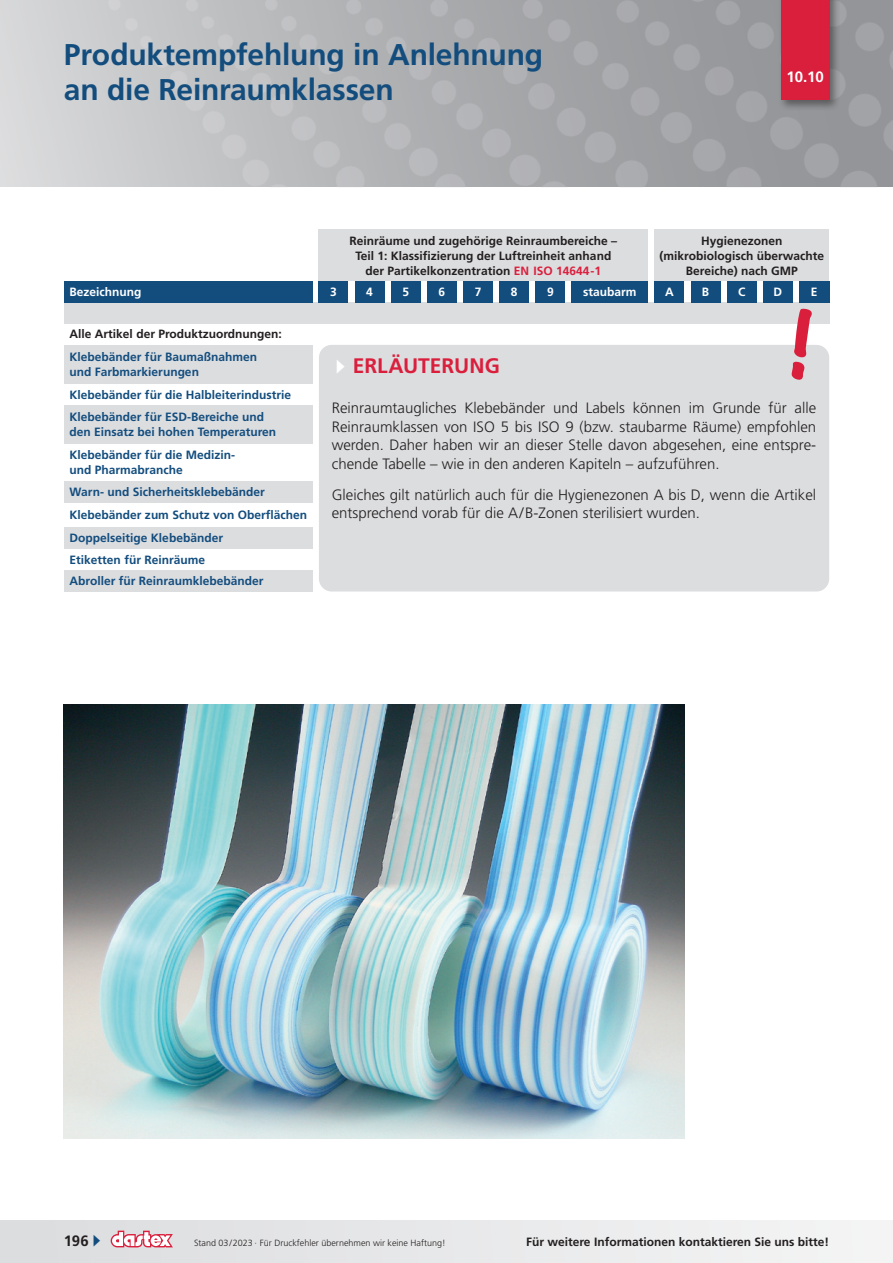
<style>
.page{position:relative;width:893px;height:1263px;background:#fff}
.page>*{position:absolute;margin:0;border:0;box-sizing:border-box;transform-origin:0 0}
.t1{font:700 30px/34.5px "Frutiger LT Std";letter-spacing:-.005em;color:#134d7e}
.t2{font:700 21px "Frutiger LT Std";color:#da1f3d}
.t3{font:300 15px/18.6px "Frutiger LT Std";color:#231f20;text-align:justify}
.t4{font:700 15px "Frutiger LT Std";color:#fff}
.t5{font:700 15px "Frutiger LT Std";color:#231f20}
.t6{font:700 12px/22.4px "Frutiger LT Std";color:#134d7e}
.t7{font:700 12px/15px "Frutiger LT Std";color:#231f20;text-align:center}
.t8{font:700 12px "Frutiger LT Std";color:#fff}
.t9{font:300 9px "Frutiger LT Std";color:#231f20}
.s1{color:#da1f3d}
.s2{color:#fff}
.s3{color:#134d7e}
</style>
<div class="page">
<div style="left:0;top:1220px;width:893px;height:43px;background:#e8e9ea"></div>
<svg style="left:111px;top:1230px;width:62px;height:17px"></svg>
<div style="left:0;top:0;width:893px;height:187px;background:linear-gradient(to right,#d3d4d5,#8e9093)"></div>
<div style="left:778px;top:0;width:62px;height:111px;background:#231f20;opacity:.5"></div>
<div style="left:781px;top:0;width:48px;height:100px;background:#da1f3d"></div>
<div style="left:64px;top:302px;width:765px;height:22px;background:#dcdddf"></div>
<div style="left:64px;top:345px;width:248px;height:38px;background:#dcdddf"></div>
<div style="left:64px;top:405px;width:248px;height:39px;background:#dcdddf"></div>
<div style="left:64px;top:482px;width:248px;height:21px;background:#dcdddf"></div>
<div style="left:64px;top:528px;width:248px;height:21px;background:#dcdddf"></div>
<div style="left:64px;top:570px;width:248px;height:21px;background:#dcdddf"></div>
<div style="left:64px;top:281px;width:248px;height:21px;background:#134d7e"></div>
<div style="left:319px;top:281px;width:29px;height:21px;background:#134d7e"></div>
<div style="left:319px;top:230px;width:329px;height:51px;background:#dcdddf"></div>
<div style="left:654px;top:230px;width:175px;height:51px;background:#dcdddf"></div>
<div style="left:355px;top:281px;width:29px;height:21px;background:#134d7e"></div>
<div style="left:391px;top:281px;width:30px;height:21px;background:#134d7e"></div>
<div style="left:427px;top:281px;width:30px;height:21px;background:#134d7e"></div>
<div style="left:463px;top:281px;width:30px;height:21px;background:#134d7e"></div>
<div style="left:499px;top:281px;width:30px;height:21px;background:#134d7e"></div>
<div style="left:535px;top:281px;width:30px;height:21px;background:#134d7e"></div>
<div style="left:654px;top:281px;width:30px;height:21px;background:#134d7e"></div>
<div style="left:691px;top:281px;width:29px;height:21px;background:#134d7e"></div>
<div style="left:727px;top:281px;width:30px;height:21px;background:#134d7e"></div>
<div style="left:763px;top:281px;width:30px;height:21px;background:#134d7e"></div>
<div style="left:799px;top:281px;width:30px;height:21px;background:#134d7e"></div>
<div style="left:572px;top:281px;width:76px;height:21px;background:#134d7e"></div>
<img style="left:64px;top:705px;width:620px;height:433px">
<div style="left:319px;top:345px;width:510px;height:246px;background:#dcdddf;border-radius:13px"></div>
<svg style="left:792px;top:309px;width:20px;height:71px"></svg>
<h1 class="t1" style="left:64px;top:37px;width:481px">Produktempfehlung in Anlehnung an die Reinraumklassen</h1>
<p class="t4" style="left:786px;top:68px;width:39px">10.10</p>
<p class="t8" style="left:70px;top:285px;width:74px">Bezeichnung</p>
<p class="t8" style="left:330px;top:285px;width:8px">3</p>
<p class="t7" style="left:349px;top:233px;width:269px">Reinräume und zugehörige Reinraumbereiche –<br>Teil 1: Klassifizierung der Luftreinheit anhand der Partikelkonzentration <span class="s1">EN ISO 14644-1</span></p>
<p class="t7" style="left:660px;top:233px;width:166px">Hygienezonen (mikrobiologisch überwachte<br>Bereiche) nach GMP</p>
<p class="t8" style="left:366px;top:285px;width:8px">4</p>
<p class="t8" style="left:402px;top:285px;width:8px">5</p>
<p class="t8" style="left:439px;top:285px;width:8px">6</p>
<p class="t8" style="left:475px;top:285px;width:8px">7</p>
<p class="t8" style="left:511px;top:285px;width:8px">8</p>
<p class="t8" style="left:547px;top:285px;width:8px">9</p>
<p class="t8" style="left:583px;top:285px;width:55px">staubarm</p>
<p class="t8" style="left:665px;top:285px;width:10px">A</p>
<p class="t8" style="left:702px;top:285px;width:9px">B</p>
<p class="t8" style="left:738px;top:285px;width:9px">C</p>
<p class="t8" style="left:773px;top:285px;width:10px">D</p>
<p class="t8" style="left:811px;top:285px;width:8px">E</p>
<p class="t7" style="left:70px;top:327px;width:214px">Alle Artikel der Produktzuordnungen:</p>
<p class="t6" style="left:70px;top:349px;width:189px;line-height:15px">Klebebänder für Baumaßnahmen und Farbmarkierungen</p>
<p class="t6" style="left:70px;top:383px;width:223px">Klebebänder für die Halbleiterindustrie<br>Klebebänder für ESD-Bereiche und</p>
<p class="t6" style="left:70px;top:421px;width:208px">den Einsatz bei hohen Temperaturen<br>Klebebänder für die Medizin-</p>
<p class="t6" style="left:70px;top:458px;width:239px">und Pharmabranche<br>Warn- und Sicherheitsklebebänder<br>Klebebänder zum Schutz von Oberflächen<br>Doppelseitige Klebebänder<br>Etiketten für Reinräume<br>Abroller für Reinraumklebebänder</p>
<h2 class="t2" style="left:336px;top:354px;width:165px"><span class="s2">▶</span> ERLÄUTERUNG</h2>
<p class="t3" style="left:332px;top:399px;width:486px">Reinraumtaugliches Klebebänder und Labels können im Grunde für alle Reinraumklassen von ISO 5 bis ISO 9 (bzw. staubarme Räume) empfohlen werden. Daher haben wir an dieser Stelle davon abgesehen, eine entspre&shy;chende Tabelle – wie in den anderen Kapiteln – aufzuführen.</p>
<p class="t3" style="left:332px;top:485px;width:486px">Gleiches gilt natürlich auch für die Hygienezonen A bis D, wenn die Artikel entsprechend vorab für die A/B-Zonen sterilisiert wurden.</p>
<p class="t5" style="left:64px;top:1232px;width:39px">196 <span class="s3">▶</span></p>
<p class="t9" style="left:194px;top:1237px;width:253px">Stand 03/2023 · Für Druckfehler übernehmen wir keine Haftung!</p>
<p class="t7" style="left:526px;top:1234px;width:304px">Für weitere Informationen kontaktieren Sie uns bitte!</p>
</div>
